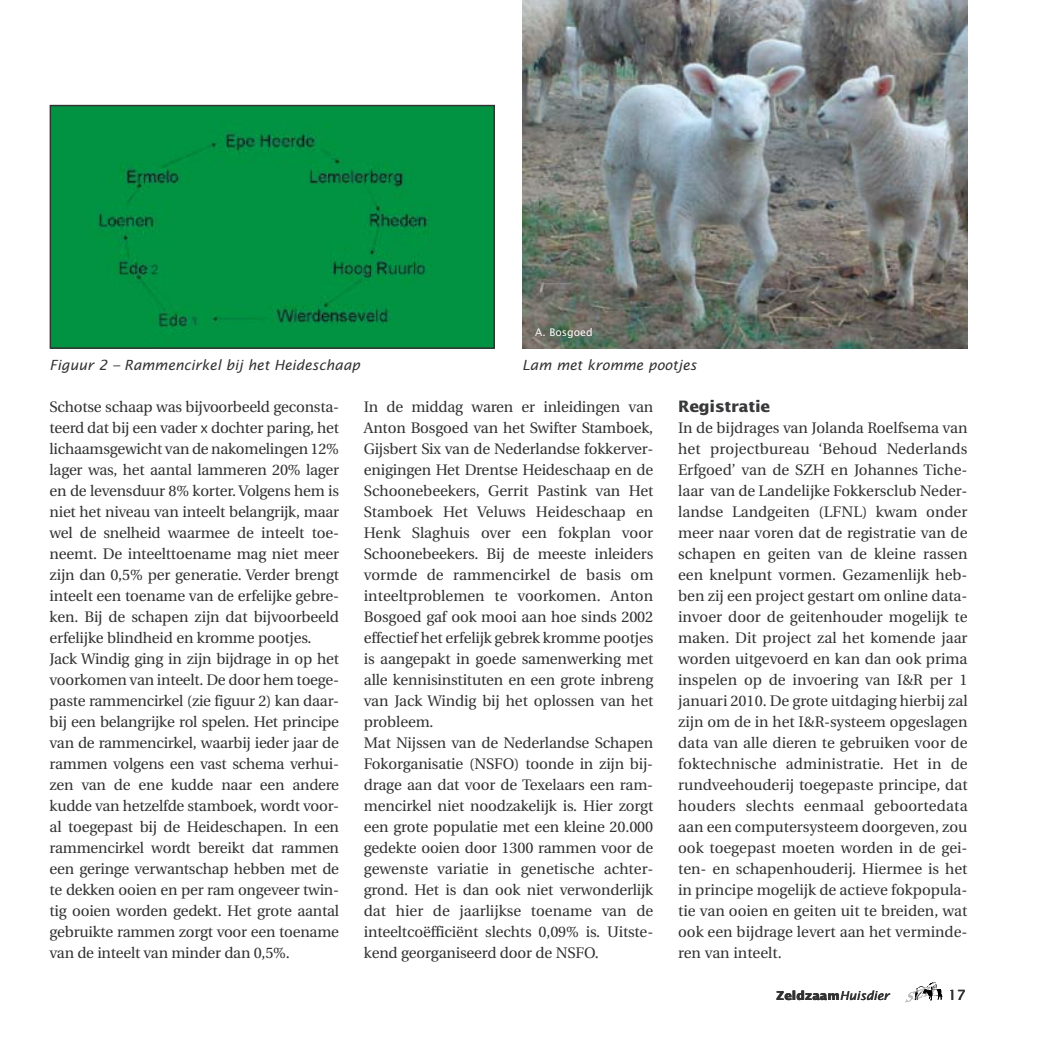
<style>
.page{position:relative;width:1042px;height:1042px;background:#fff}
.page>*{position:absolute;margin:0;border:0;box-sizing:border-box;transform-origin:0 0}
.t1{font:700 15.75px "Lucida Sans";letter-spacing:-.015em;color:#38393b}
.t2{font:15.22px/21px "Utopia";letter-spacing:-.01em;color:#323232}
.t3{font:italic 14px "Lucida Sans";color:#323232}
.t4{font:14px "Lucida Sans";color:#323232}
.t5{font:700 12.25px "Lucida Sans";color:#323232}
.t6{font:10.5px "Lucida Sans";color:#fff}
.s1{font-family:"Syntax"}
.s2{font-weight:400;font-style:italic}
</style>
<div class="page">
<svg style="left:906px;top:982px;width:36px;height:20px"></svg>
<img style="left:522px;top:0;width:445px;height:349px">
<img style="left:52px;top:107px;width:441px;height:240px">
<div style="left:50px;top:105px;width:445px;height:244px;border:1px solid #323232"></div>
<p class="t6" style="left:535px;top:326px;width:59px">A. Bosgoed</p>
<p class="t3" style="left:50px;top:356px;width:312px">Figuur 2 – Rammencirkel bij het Heideschaap</p>
<p class="t3" style="left:522px;top:356px;width:176px">Lam met kromme pootjes</p>
<p class="t2" style="left:50px;top:396px;width:291px">Schotse schaap was bijvoorbeeld geconsta&shy;teerd dat bij een vader <span class="s1">x</span> dochter paring, het lichaamsgewicht van de nakomelingen 12% lager was, het aantal lammeren 20% lager en de levensduur 8% korter. Volgens hem is niet het niveau van inteelt belangrijk, maar wel de snelheid waarmee de inteelt toe&shy;neemt. De inteelttoename mag niet meer zijn dan 0,5% per generatie. Verder brengt inteelt een toename van de erfelijke gebre&shy;ken. Bij de schapen zijn dat bijvoorbeeld erfelijke blindheid en kromme pootjes.<br>Jack Windig ging in zijn bijdrage in op het voorkomen van inteelt. De door hem toege&shy;paste rammencirkel (zie figuur 2) kan daar&shy;bij een belangrijke rol spelen. Het principe van de rammencirkel, waarbij ieder jaar de rammen volgens een vast schema verhui&shy;zen van de ene kudde naar een andere kudde van hetzelfde stamboek, wordt voor&shy;al toegepast bij de Heideschapen. In een rammencirkel wordt bereikt dat rammen een geringe verwantschap hebben met de te dekken ooien en per ram ongeveer twin&shy;tig ooien worden gedekt. Het grote aantal gebruikte rammen zorgt voor een toename van de inteelt van minder dan 0,5%.</p>
<p class="t2" style="left:364px;top:396px;width:291px">In de middag waren er inleidingen van Anton Bosgoed van het Swifter Stamboek, Gijsbert Six van de Nederlandse fokkerver&shy;enigingen Het Drentse Heideschaap en de Schoonebeekers, Gerrit Pastink van Het Stamboek Het Veluws Heideschaap en Henk Slaghuis over een fokplan voor Schoonebeekers. Bij de meeste inleiders vormde de rammencirkel de basis om inteeltproblemen te voorkomen. Anton Bosgoed gaf ook mooi aan hoe sinds 2002 effectief het erfelijk gebrek kromme pootjes is aangepakt in goede samenwerking met alle kennisinstituten en een grote inbreng van Jack Windig bij het oplossen van het probleem.<br>Mat Nijssen van de Nederlandse Schapen Fokorganisatie (NSFO) toonde in zijn bij&shy;drage aan dat voor de Texelaars een ram&shy;mencirkel niet noodzakelijk is. Hier zorgt een grote populatie met een kleine 20.000 gedekte ooien door 1300 rammen voor de gewenste variatie in genetische achter&shy;grond. Het is dan ook niet verwonderlijk dat hier de jaarlijkse toename van de inteeltcoëfficiënt slechts 0,09% is. Uitste&shy;kend georganiseerd door de NSFO.</p>
<p class="t1" style="left:678px;top:397px;width:94px">Registratie</p>
<p class="t2" style="left:678px;top:417px;width:291px;text-align:justify">In de bijdrages van Jolanda Roelfsema van het projectbureau ‘Behoud Nederlands Erfgoed’ van de SZH en Johannes Tiche&shy;laar van de Landelijke Fokkersclub Neder&shy;landse Landgeiten (LFNL) kwam onder meer naar voren dat de registratie van de schapen en geiten van de kleine rassen een knelpunt vormen. Gezamenlijk heb&shy;ben zij een project gestart om online data&shy;invoer door de geitenhouder mogelijk te maken. Dit project zal het komende jaar worden uitgevoerd en kan dan ook prima inspelen op de invoering van I&amp;R per 1 januari 2010. De grote uitdaging hierbij zal zijn om de in het I&amp;R-systeem opgeslagen data van alle dieren te gebruiken voor de foktechnische administratie. Het in de rundveehouderij toegepaste principe, dat houders slechts eenmaal geboortedata aan een computersysteem doorgeven, zou ook toegepast moeten worden in de gei&shy;ten- en schapenhouderij. Hiermee is het in principe mogelijk de actieve fokpopula&shy;tie van ooien en geiten uit te breiden, wat ook een bijdrage levert aan het verminde&shy;ren van inteelt.</p>
<p class="t5" style="left:776px;top:988px;width:115px">Zeldzaam<span class="s2">Huisdier</span></p>
<p class="t4" style="left:948px;top:986px;width:19px">17</p>
</div>
